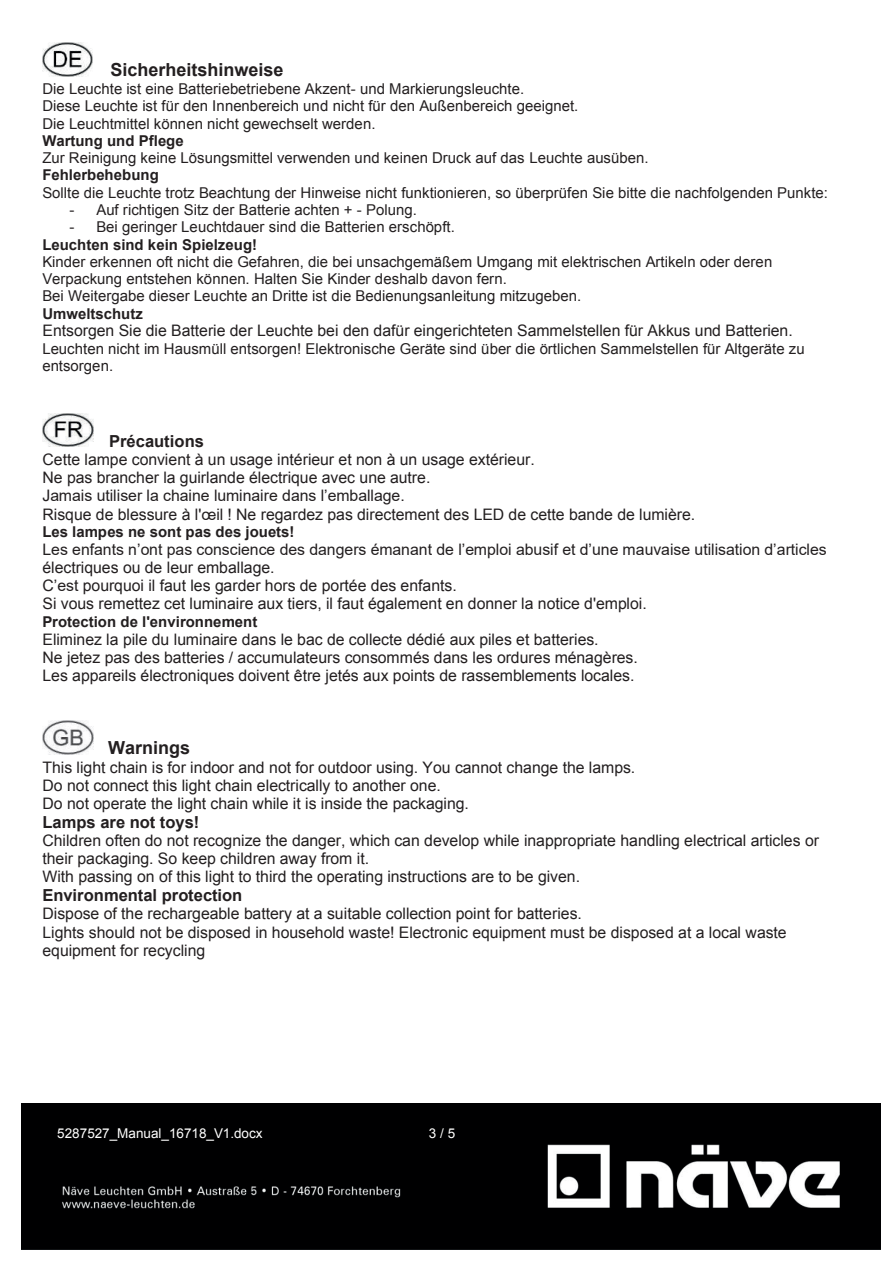
<style>
.page{position:relative;width:893px;height:1263px;background:#fff}
.page>*{position:absolute;margin:0;border:0;box-sizing:border-box;transform-origin:0 0}
.t1{font:700 18px "Arial";color:#231f20}
.t2{font:700 16.5px "Arial";color:#231f20}
.t3{font:15.9px/18.1px "Arial";color:#231f20}
.t4{font:15px/17.2px "Arial";color:#231f20}
.t5{font:700 15px "Arial";color:#231f20}
.t6{font:13.5px "Arial";letter-spacing:.005em;color:#fff}
</style>
<div class="page">
<img style="left:21px;top:1103px;width:859px;height:147px">
<img style="left:42px;top:43px;width:50px;height:33px">
<img style="left:42px;top:413px;width:51px;height:34px">
<img style="left:42px;top:720px;width:51px;height:34px">
<p class="t1" style="left:110px;top:58px;width:174px">Sicherheitshinweise</p>
<p class="t4" style="left:42px;top:80px;width:538px">Die Leuchte ist eine Batteriebetriebene Akzent- und Markierungsleuchte.<br>Diese Leuchte ist für den Innenbereich und nicht für den Außenbereich geeignet.<br>Die Leuchtmittel können nicht gewechselt werden.</p>
<p class="t5" style="left:42px;top:131px;width:143px">Wartung und Pflege</p>
<p class="t4" style="left:42px;top:149px;width:608px">Zur Reinigung keine Lösungsmittel verwenden und keinen Druck auf das Leuchte ausüben.</p>
<p class="t5" style="left:42px;top:165px;width:118px">Fehlerbehebung</p>
<p class="t4" style="left:42px;top:184px;width:787px">Sollte die Leuchte trotz Beachtung der Hinweise nicht funktionieren, so überprüfen Sie bitte die nachfolgenden Punkte:</p>
<p class="t4" style="left:69px;top:201px;width:349px">- Auf richtigen Sitz der Batterie achten + - Polung.</p>
<p class="t4" style="left:69px;top:219px;width:387px">- Bei geringer Leuchtdauer sind die Batterien erschöpft.</p>
<p class="t5" style="left:42px;top:234px;width:216px">Leuchten sind kein Spielzeug!</p>
<p class="t4" style="left:42px;top:253px;width:731px">Kinder erkennen oft nicht die Gefahren, die bei unsachgemäßem Umgang mit elektrischen Artikeln oder deren<br>Verpackung entstehen können. Halten Sie Kinder deshalb davon fern.<br>Bei Weitergabe dieser Leuchte an Dritte ist die Bedienungsanleitung mitzugeben.</p>
<p class="t5" style="left:42px;top:303px;width:102px">Umweltschutz</p>
<p class="t3" style="left:42px;top:322px;width:752px">Entsorgen Sie die Batterie der Leuchte bei den dafür eingerichteten Sammelstellen für Akkus und Batterien.</p>
<p class="t4" style="left:42px;top:340px;width:764px">Leuchten nicht im Hausmüll entsorgen! Elektronische Geräte sind über die örtlichen Sammelstellen für Altgeräte zu entsorgen.</p>
<p class="t2" style="left:109px;top:430px;width:96px">Précautions</p>
<p class="t3" style="left:42px;top:451px;width:654px">Cette lampe convient à un usage intérieur et non à un usage extérieur.<br>Ne pas brancher la guirlande électrique avec une autre.<br>Jamais utiliser la chaine luminaire dans l’emballage.<br>Risque de blessure à l'œil ! Ne regardez pas directement des LED de cette bande de lumière.</p>
<p class="t5" style="left:42px;top:522px;width:254px">Les lampes ne sont pas des jouets!</p>
<p class="t3" style="left:42px;top:540px;width:786px">Les enfants n’ont pas conscience des dangers émanant de l’emploi abusif et d’une mauvaise utilisation d’articles électriques ou de leur emballage.<br>C’est pourquoi il faut les garder hors de portée des enfants.<br>Si vous remettez cet luminaire aux tiers, il faut également en donner la notice d'emploi.</p>
<p class="t5" style="left:42px;top:612px;width:217px">Protection de l'environnement</p>
<p class="t3" style="left:42px;top:630px;width:597px">Eliminez la pile du luminaire dans le bac de collecte dédié aux piles et batteries.<br>Ne jetez pas des batteries / accumulateurs consommés dans les ordures ménagères.<br>Les appareils électroniques doivent être jetés aux points de rassemblements locales.</p>
<p class="t1" style="left:108px;top:736px;width:83px">Warnings</p>
<p class="t3" style="left:42px;top:758px;width:594px">This light chain is for indoor and not for outdoor using. You cannot change the lamps.<br>Do not connect this light chain electrically to another one.<br>Do not operate the light chain while it is inside the packaging.</p>
<p class="t2" style="left:42px;top:811px;width:158px">Lamps are not toys!</p>
<p class="t3" style="left:42px;top:832px;width:778px">Children often do not recognize the danger, which can develop while inappropriate handling electrical articles or their packaging. So keep children away from it.<br>With passing on of this light to third the operating instructions are to be given.</p>
<p class="t2" style="left:42px;top:885px;width:201px">Environmental protection</p>
<p class="t3" style="left:42px;top:905px;width:746px">Dispose of the rechargeable battery at a suitable collection point for batteries.<br>Lights should not be disposed in household waste! Electronic equipment must be disposed at a local waste equipment for recycling</p>
<p class="t6" style="left:57px;top:1124px;width:207px">5287527_Manual_16718_V1.docx</p>
<p class="t6" style="left:429px;top:1124px;width:28px">3 / 5</p>
</div>
